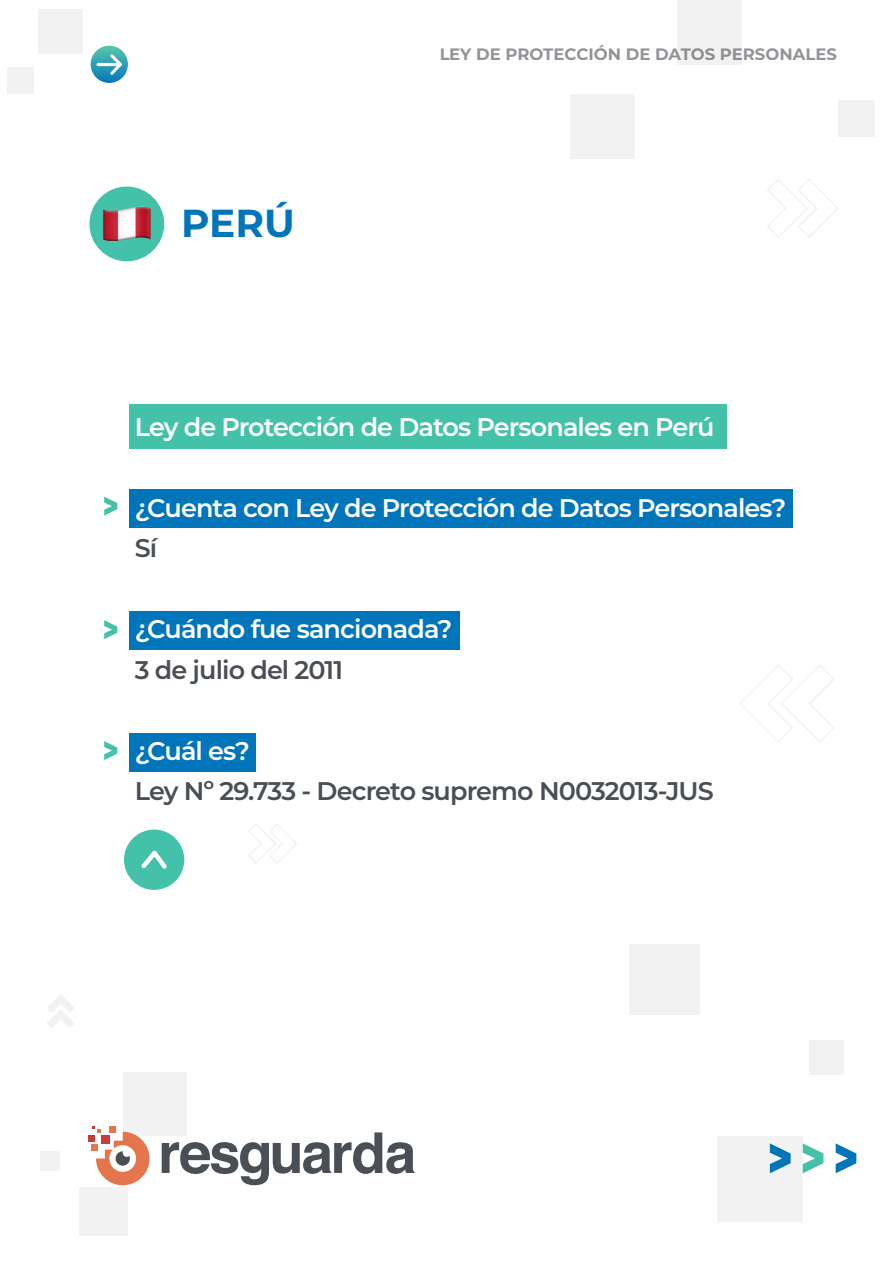
<style>
.page{position:relative;width:893px;height:1263px;background:#fff}
.page>*{position:absolute;margin:0;border:0;box-sizing:border-box;transform-origin:0 0}
.t1{font:700 39px "Montserrat";color:#0075ba}
.t2{font:600 25.5px "Montserrat";letter-spacing:-.035em;color:#fff}
.t3{font:600 25.5px "Montserrat";letter-spacing:-.035em;color:#4a4f55}
.t4{font:700 16.5px "Montserrat";color:#4a4f55}
</style>
<div class="page">
<div style="left:629px;top:944px;width:71px;height:70px;background:#f2f2f2"></div>
<div style="left:717px;top:1136px;width:86px;height:86px;background:#f2f2f2"></div>
<div style="left:809px;top:1040px;width:34px;height:35px;background:#f2f2f2"></div>
<div style="left:79px;top:1188px;width:49px;height:48px;background:#f2f2f2"></div>
<div style="left:41px;top:1151px;width:19px;height:19px;background:#f2f2f2"></div>
<div style="left:38px;top:9px;width:45px;height:44px;background:#f2f2f2"></div>
<div style="left:7px;top:67px;width:27px;height:26px;background:#f2f2f2"></div>
<div style="left:838px;top:100px;width:37px;height:37px;background:#f2f2f2"></div>
<div style="left:677px;top:1px;width:65px;height:64px;background:#f2f2f2"></div>
<div style="left:571px;top:94px;width:64px;height:64px;background:#f2f2f2"></div>
<div style="left:123px;top:1072px;width:64px;height:63px;background:#f2f2f2"></div>
<svg style="left:89px;top:1126px;width:61px;height:59px"></svg>
<svg style="left:162px;top:1132px;width:252px;height:53px"></svg>
<svg style="left:803px;top:1143px;width:20px;height:30px"></svg>
<svg style="left:770px;top:1143px;width:21px;height:30px"></svg>
<svg style="left:836px;top:1143px;width:20px;height:30px"></svg>
<svg style="left:91px;top:46px;width:37px;height:37px"></svg>
<svg style="left:97px;top:54px;width:25px;height:21px"></svg>
<svg style="left:767px;top:179px;width:71px;height:59px"></svg>
<svg style="left:249px;top:824px;width:48px;height:39px"></svg>
<svg style="left:740px;top:665px;width:94px;height:77px"></svg>
<svg style="left:47px;top:994px;width:27px;height:34px"></svg>
<div style="left:129px;top:489px;width:664px;height:39px;background:#0075ba"></div>
<div style="left:129px;top:405px;width:597px;height:44px;background:#44c1a9"></div>
<div style="left:129px;top:611px;width:331px;height:39px;background:#0075ba"></div>
<div style="left:129px;top:733px;width:127px;height:38px;background:#0075ba"></div>
<svg style="left:104px;top:497px;width:13px;height:19px"></svg>
<svg style="left:104px;top:620px;width:13px;height:19px"></svg>
<svg style="left:104px;top:741px;width:13px;height:19px"></svg>
<div style="left:124px;top:829px;width:60px;height:61px;background:#44c1a9;border-radius:50%"></div>
<svg style="left:141px;top:850px;width:26px;height:19px"></svg>
<div style="left:89px;top:187px;width:75px;height:74px;background:#44c1a9;border-radius:50%"></div>
<img style="left:103px;top:206px;width:48px;height:36px">
<h1 class="t1" style="left:181px;top:195px;width:115px">PERÚ</h1>
<p class="t4" style="left:439px;top:42px;width:399px">LEY DE PROTECCIÓN DE DATOS PERSONALES</p>
<p class="t2" style="left:135px;top:409px;width:581px">Ley de Protección de Datos Personales en Perú</p>
<p class="t2" style="left:135px;top:490px;width:653px">¿Cuenta con Ley de Protección de Datos Personales?</p>
<p class="t3" style="left:135px;top:530px;width:24px">Sí</p>
<p class="t2" style="left:135px;top:611px;width:319px">¿Cuándo fue sancionada?</p>
<p class="t3" style="left:135px;top:651px;width:210px">3 de julio del 2011</p>
<p class="t2" style="left:135px;top:732px;width:117px">¿Cuál es?</p>
<p class="t3" style="left:135px;top:773px;width:581px">Ley Nº 29.733 - Decreto supremo N0032013-JUS</p>
</div>
